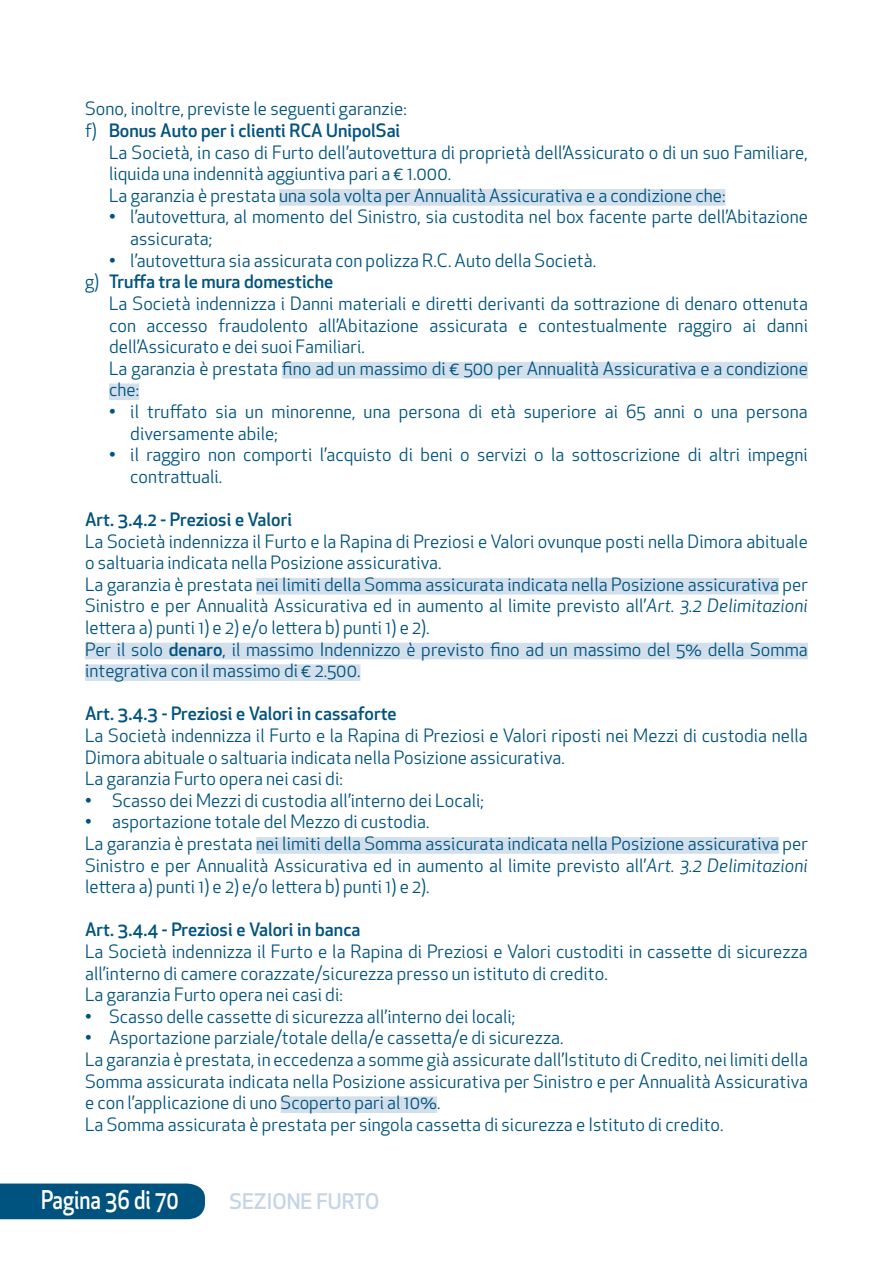
<style>
.page{position:relative;width:893px;height:1263px;background:#fff}
.page>*{position:absolute;margin:0;border:0;box-sizing:border-box;transform-origin:0 0}
.t1{font:500 25.2px "Apex New";color:#fff;scale:.83 1}
.t2{font:500 21px "Apex New";color:#c5d5e6}
.PARAGRAFO_TESTO{font:18px/21.6px "Apex New";letter-spacing:.005em;color:#00537e}
.paragrafo_tabulazione{font:18px/21.6px "Apex New";letter-spacing:.005em;color:#00537e}
.tab2{font:18px/21.6px "Apex New";letter-spacing:.005em;color:#00537e}
.PARAGRAFO_TESTO-2{font:500 18px "Apex New";letter-spacing:.005em;color:#00537e}
.paragrafo_tabulazione-2{font:500 18px "Apex New";color:#00537e}
.s1{font-weight:400}
.s2{font-style:italic}
.s3{font-weight:500}
</style>
<div class="page">
<div style="left:0;top:1183px;width:205px;height:36px;background:#00537e"></div>
<div style="left:279px;top:189px;width:446px;height:17px;background:#d3e0ec"></div>
<div style="left:282px;top:362px;width:526px;height:16px;background:#d3e0ec"></div>
<div style="left:109px;top:383px;width:30px;height:17px;background:#d3e0ec"></div>
<div style="left:256px;top:578px;width:523px;height:16px;background:#d3e0ec"></div>
<div style="left:85px;top:643px;width:723px;height:16px;background:#d3e0ec"></div>
<div style="left:85px;top:664px;width:275px;height:17px;background:#d3e0ec"></div>
<div style="left:256px;top:837px;width:523px;height:17px;background:#d3e0ec"></div>
<div style="left:281px;top:1096px;width:156px;height:17px;background:#d3e0ec"></div>
<p class="PARAGRAFO_TESTO" style="left:85px;top:98px;width:323px">Sono, inoltre, previste le seguenti garanzie:</p>
<p class="paragrafo_tabulazione-2" style="left:85px;top:118px;width:317px"><span class="s1">f)</span> Bonus Auto per i clienti RCA UnipolSai</p>
<p class="paragrafo_tabulazione" style="left:109px;top:141px;width:700px">La Società, in caso di Furto dell’autovettura di proprietà dell’Assicurato o di un suo Familiare, liquida una indennità aggiuntiva pari a € 1.000.</p>
<p class="paragrafo_tabulazione" style="left:109px;top:185px;width:618px">La garanzia è prestata una sola volta per Annualità Assicurativa e a condizione che:</p>
<p class="tab2" style="left:130px;top:206px;width:679px;text-indent:-21px">• l’autovettura, al momento del Sinistro, sia custodita nel box facente parte dell’Abitazione assicurata;</p>
<p class="tab2" style="left:109px;top:249px;width:489px">• l’autovettura sia assicurata con polizza R.C. Auto della Società.</p>
<p class="paragrafo_tabulazione-2" style="left:85px;top:270px;width:250px"><span class="s1">g)</span> Truffa tra le mura domestiche</p>
<p class="paragrafo_tabulazione" style="left:109px;top:293px;width:700px;text-align:justify">La Società indennizza i Danni materiali e diretti derivanti da sottrazione di denaro ottenuta con accesso fraudolento all’Abitazione assicurata e contestualmente raggiro ai danni dell’Assicurato e dei suoi Familiari.</p>
<p class="paragrafo_tabulazione" style="left:109px;top:357px;width:700px">La garanzia è prestata fino ad un massimo di € 500 per Annualità Assicurativa e a condizione che:</p>
<p class="tab2" style="left:130px;top:401px;width:679px;text-indent:-21px">• il truffato sia un minorenne, una persona di età superiore ai 65 anni o una persona diversamente abile;</p>
<p class="tab2" style="left:130px;top:444px;width:679px;text-indent:-21px">• il raggiro non comporti l’acquisto di beni o servizi o la sottoscrizione di altri impegni contrattuali.</p>
<p class="PARAGRAFO_TESTO-2" style="left:85px;top:507px;width:209px">Art. 3.4.2 - Preziosi e Valori</p>
<p class="PARAGRAFO_TESTO" style="left:85px;top:530px;width:724px">La Società indennizza il Furto e la Rapina di Preziosi e Valori ovunque posti nella Dimora abituale o saltuaria indicata nella Posizione assicurativa.</p>
<p class="PARAGRAFO_TESTO" style="left:85px;top:573px;width:724px;text-align:justify">La garanzia è prestata nei limiti della Somma assicurata indicata nella Posizione assicurativa per Sinistro e per Annualità Assicurativa ed in aumento al limite previsto all’<span class="s2">Art. 3.2 Delimitazioni </span>lettera a) punti 1) e 2) e/o lettera b) punti 1) e 2).</p>
<p class="PARAGRAFO_TESTO" style="left:85px;top:638px;width:724px">Per il solo <span class="s3">denaro</span>, il massimo Indennizzo è previsto fino ad un massimo del 5% della Somma integrativa con il massimo di € 2.500.</p>
<p class="PARAGRAFO_TESTO-2" style="left:85px;top:702px;width:313px">Art. 3.4.3 - Preziosi e Valori in cassaforte</p>
<p class="PARAGRAFO_TESTO" style="left:85px;top:725px;width:724px">La Società indennizza il Furto e la Rapina di Preziosi e Valori riposti nei Mezzi di custodia nella<br>Dimora abituale o saltuaria indicata nella Posizione assicurativa.</p>
<p class="PARAGRAFO_TESTO" style="left:85px;top:768px;width:259px">La garanzia Furto opera nei casi di:</p>
<p class="paragrafo_tabulazione" style="left:85px;top:789px;width:400px">• Scasso dei Mezzi di custodia all’interno dei Locali;</p>
<p class="paragrafo_tabulazione" style="left:85px;top:811px;width:346px">• asportazione totale del Mezzo di custodia.</p>
<p class="PARAGRAFO_TESTO" style="left:85px;top:833px;width:724px;text-align:justify">La garanzia è prestata nei limiti della Somma assicurata indicata nella Posizione assicurativa per Sinistro e per Annualità Assicurativa ed in aumento al limite previsto all’<span class="s2">Art. 3.2 Delimitazioni </span>lettera a) punti 1) e 2) e/o lettera b) punti 1) e 2).</p>
<p class="PARAGRAFO_TESTO-2" style="left:85px;top:918px;width:277px">Art. 3.4.4 - Preziosi e Valori in banca</p>
<p class="PARAGRAFO_TESTO" style="left:85px;top:941px;width:724px">La Società indennizza il Furto e la Rapina di Preziosi e Valori custoditi in cassette di sicurezza all’interno di camere corazzate/sicurezza presso un istituto di credito.</p>
<p class="PARAGRAFO_TESTO" style="left:85px;top:984px;width:259px">La garanzia Furto opera nei casi di:</p>
<p class="paragrafo_tabulazione" style="left:85px;top:1005px;width:432px">• Scasso delle cassette di sicurezza all’interno dei locali;</p>
<p class="paragrafo_tabulazione" style="left:85px;top:1027px;width:480px">• Asportazione parziale/totale della/e cassetta/e di sicurezza.</p>
<p class="PARAGRAFO_TESTO" style="left:85px;top:1049px;width:724px;text-align:justify">La garanzia è prestata, in eccedenza a somme già assicurate dall’Istituto di Credito, nei limiti della Somma assicurata indicata nella Posizione assicurativa per Sinistro e per Annualità Assicurativa e con l’applicazione di uno Scoperto pari al 10%.</p>
<p class="PARAGRAFO_TESTO" style="left:85px;top:1113px;width:640px">La Somma assicurata è prestata per singola cassetta di sicurezza e Istituto di credito.</p>
<h1 class="t1" style="left:41px;top:1183px;width:168px">Pagina 36 di 70</h1>
<p class="t2" style="left:230px;top:1187px;width:151px">SEZIONE FURTO</p>
</div>
